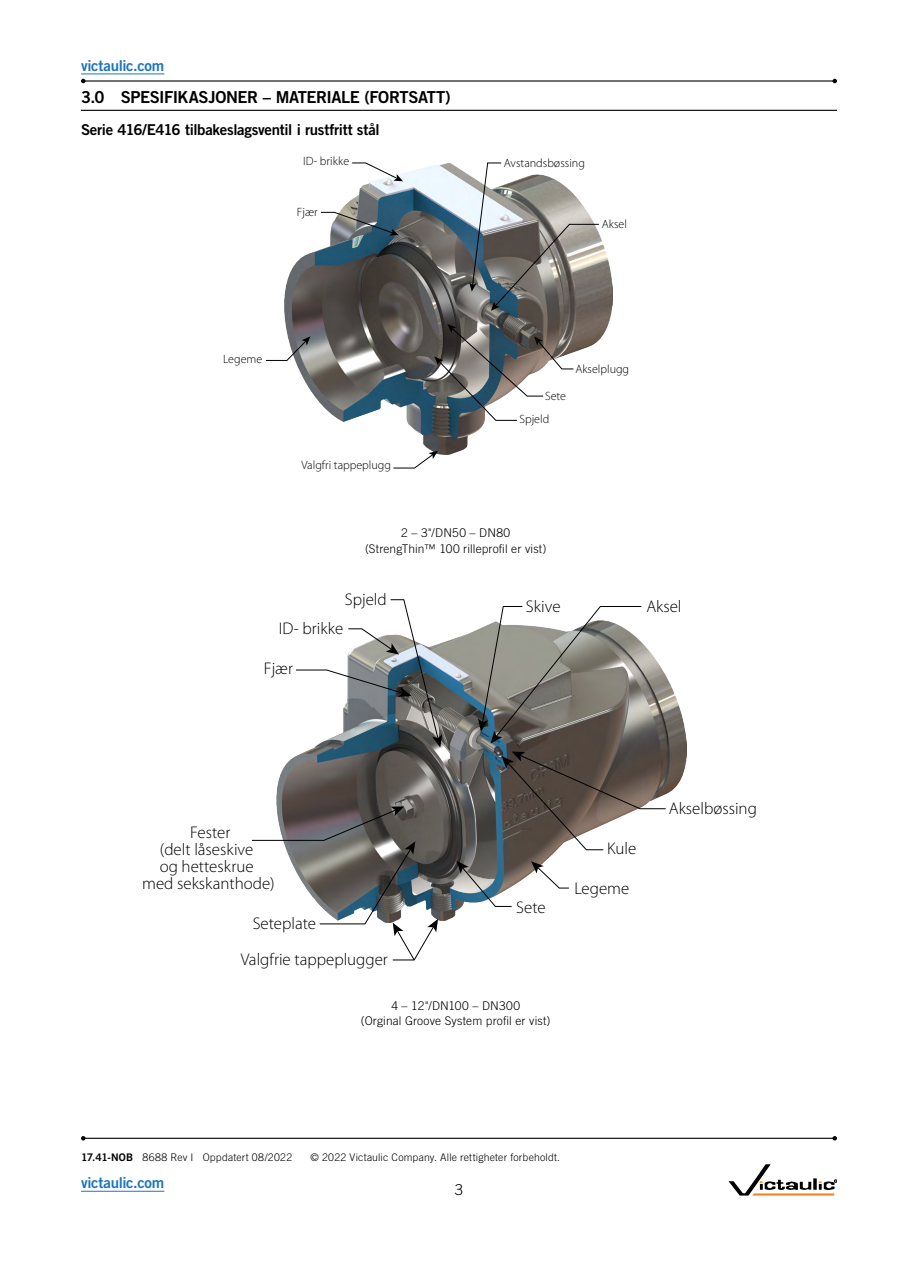
<style>
.page{position:relative;width:918px;height:1263px;background:#fff}
.page>*{position:absolute;margin:0;border:0;box-sizing:border-box;transform-origin:0 0}
.t1{font:300 16.95px/17px "Myriad Pro";color:#000;text-align:center}
.t2{font:16.5px "Trade Gothic LT Std Bd 2";letter-spacing:-.03em;color:#000}
.t3{font:15px "Trade Gothic LT Std Bd 2";letter-spacing:-.02em;color:#000}
.t4{font:15px "Trade Gothic LT Std Bd 2";letter-spacing:-.02em;color:#1c75bc}
.t5{font:300 15px "Trade Gothic LT Std";color:#000}
.t6{font:300 12px/15.8px "Trade Gothic LT Std";letter-spacing:.015em;color:#000;text-align:center}
.t7{font:300 12px "Myriad Pro";color:#000}
.t8{font:300 10.5px "Trade Gothic LT Std";letter-spacing:.02em;color:#000}
.s1{font-family:"Trade Gothic LT Std Bd 2";font-weight:400}
</style>
<div class="page">
<hr style="left:81px;top:1191px;width:83px;height:1px;background:#1c75bc">
<svg style="left:729px;top:1164px;width:108px;height:31px"></svg>
<hr style="left:81px;top:110px;width:756px;height:1px;background:#000">
<img style="left:284px;top:163px;width:328px;height:291px">
<svg style="left:352px;top:162px;width:51px;height:19px"></svg>
<svg style="left:320px;top:212px;width:79px;height:24px"></svg>
<svg style="left:469px;top:162px;width:130px;height:149px"></svg>
<svg style="left:265px;top:336px;width:45px;height:25px"></svg>
<svg style="left:434px;top:324px;width:140px;height:97px"></svg>
<svg style="left:393px;top:451px;width:45px;height:18px"></svg>
<img style="left:277px;top:629px;width:409px;height:292px">
<svg style="left:295px;top:599px;width:147px;height:149px"></svg>
<svg style="left:478px;top:606px;width:164px;height:138px;background:#92908a"></svg>
<svg style="left:457px;top:861px;width:55px;height:46px"></svg>
<svg style="left:531px;top:861px;width:39px;height:28px"></svg>
<svg style="left:252px;top:806px;width:186px;height:155px"></svg>
<svg style="left:502px;top:752px;width:165px;height:99px"></svg>
<hr style="left:83px;top:80px;width:752px;height:2px;background:#000">
<svg style="left:81px;top:79px;width:5px;height:4px"></svg>
<svg style="left:832px;top:79px;width:5px;height:4px"></svg>
<hr style="left:81px;top:74px;width:83px;height:1px;background:#1c75bc">
<hr style="left:83px;top:1138px;width:752px;height:1px;background:#000">
<svg style="left:81px;top:1136px;width:5px;height:4px"></svg>
<svg style="left:832px;top:1136px;width:5px;height:4px"></svg>
<p class="t4" style="left:81px;top:56px;width:85px">victaulic.com</p>
<p class="t2" style="left:81px;top:87px;width:371px">3.0 SPESIFIKASJONER – MATERIALE (FORTSATT)</p>
<p class="t3" style="left:81px;top:120px;width:300px">Serie 416/E416 tilbakeslagsventil i rustfritt stål</p>
<p class="t7" style="left:303px;top:155px;width:48px">ID- brikke</p>
<p class="t7" style="left:297px;top:205px;width:22px">Fjær</p>
<p class="t7" style="left:223px;top:352px;width:41px">Legeme</p>
<p class="t7" style="left:302px;top:459px;width:91px">Valgfri tappeplugg</p>
<p class="t7" style="left:504px;top:157px;width:83px">Avstandsbøssing</p>
<p class="t7" style="left:602px;top:217px;width:27px">Aksel</p>
<p class="t7" style="left:545px;top:389px;width:23px">Sete</p>
<p class="t7" style="left:519px;top:412px;width:31px">Spjeld</p>
<p class="t7" style="left:575px;top:362px;width:55px">Akselplugg</p>
<p class="t6" style="left:365px;top:525px;width:183px">2 – 3"/DN50 – DN80 (StrengThin™ 100 rilleprofil er vist)</p>
<p class="t1" style="left:345px;top:591px;width:43px">Spjeld</p>
<p class="t1" style="left:279px;top:620px;width:66px">ID- brikke</p>
<p class="t1" style="left:264px;top:661px;width:31px">Fjær</p>
<p class="t1" style="left:142px;top:824px;width:134px">Fester<br>(delt låseskive<br>og hetteskrue<br>med sekskanthode)</p>
<p class="t1" style="left:253px;top:915px;width:65px">Seteplate</p>
<p class="t1" style="left:241px;top:951px;width:149px">Valgfrie tappeplugger</p>
<p class="t1" style="left:526px;top:598px;width:36px">Skive</p>
<p class="t1" style="left:646px;top:598px;width:37px">Aksel</p>
<p class="t1" style="left:516px;top:899px;width:31px">Sete</p>
<p class="t1" style="left:607px;top:840px;width:31px">Kule</p>
<p class="t1" style="left:574px;top:880px;width:57px">Legeme</p>
<p class="t1" style="left:669px;top:800px;width:89px">Akselbøssing</p>
<p class="t6" style="left:361px;top:997px;width:191px">4 – 12"/DN100 – DN300<br>(Orginal Groove System profil er vist)</p>
<p class="t8" style="left:81px;top:1151px;width:213px"><span class="s1">17.41-NOB</span> 8688 Rev I Oppdatert 08/2022</p>
<p class="t8" style="left:311px;top:1151px;width:251px">© 2022 Victaulic Company. Alle rettigheter forbeholdt.</p>
<p class="t4" style="left:81px;top:1173px;width:85px">victaulic.com</p>
<p class="t5" style="left:455px;top:1181px;width:10px">3</p>
</div>
